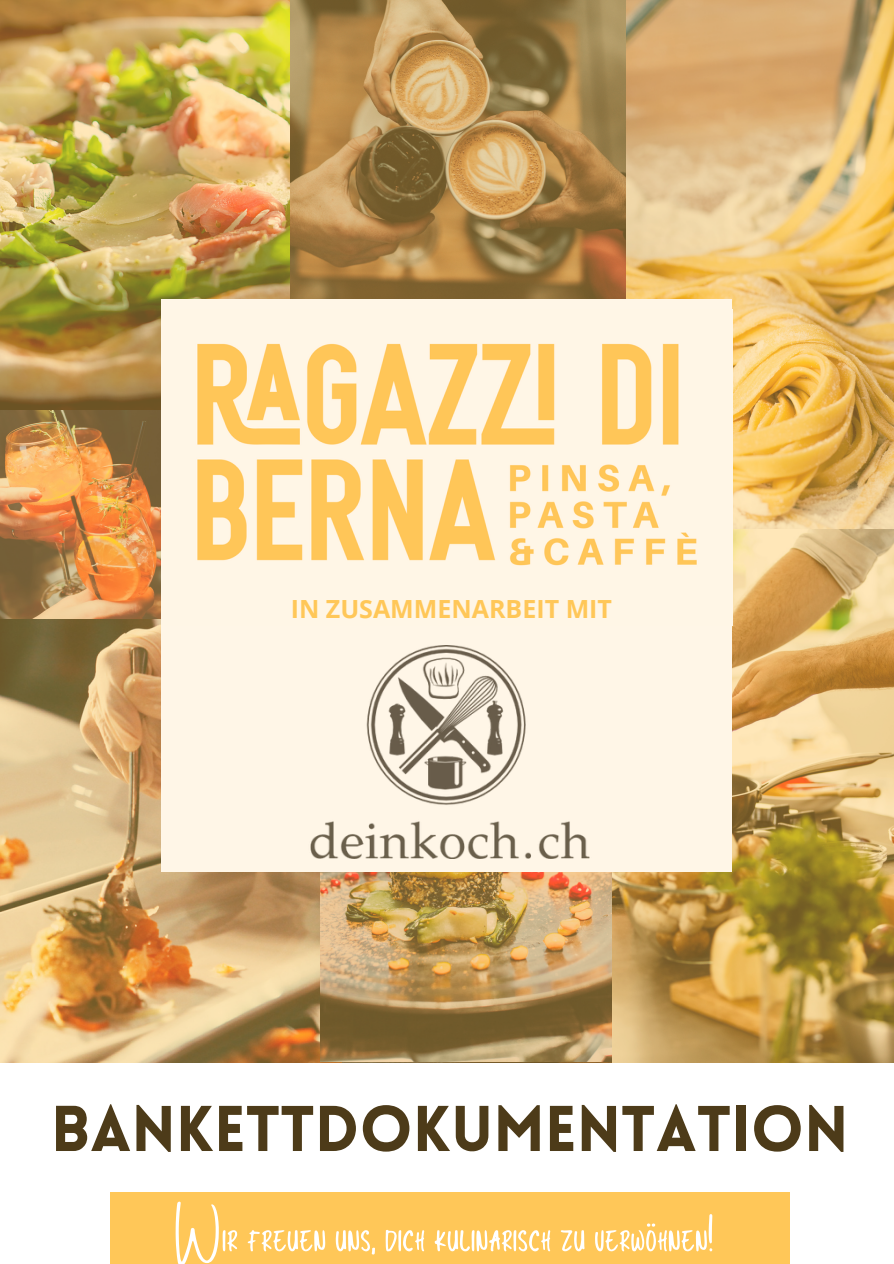
<style>
.page{position:relative;width:894px;height:1264px;background:#fff}
.page>*{position:absolute;margin:0;border:0;box-sizing:border-box;transform-origin:0 0}
.t1{font:87.45px "Bird House";color:#fff}
.t2{font:900 63.15px "Lovelo";color:#4d3b19}
.t3{font:700 25.05px "Open Sans";color:#ffc758}
</style>
<div class="page">
<div style="left:110px;top:1192px;width:679px;height:71px;background:#ffc758"></div>
<img style="left:0;top:0;width:893px;height:1062px">
<div style="left:161px;top:299px;width:571px;height:573px;background:#fff6e7"></div>
<img style="left:197px;top:343px;width:500px;height:223px">
<img style="left:310px;top:645px;width:280px;height:213px">
<h2 class="t3" style="left:290px;top:591px;width:323px">IN ZUSAMMENARBEIT MIT</h2>
<p class="t2" style="left:51px;top:1103px;width:798px">BANKETTDOKUMENTATION</p>
<p class="t1" style="left:173px;top:1185px;width:541px">Wirfreuenuns,dichkulinarischzuverwöhnen!</p>
</div>
